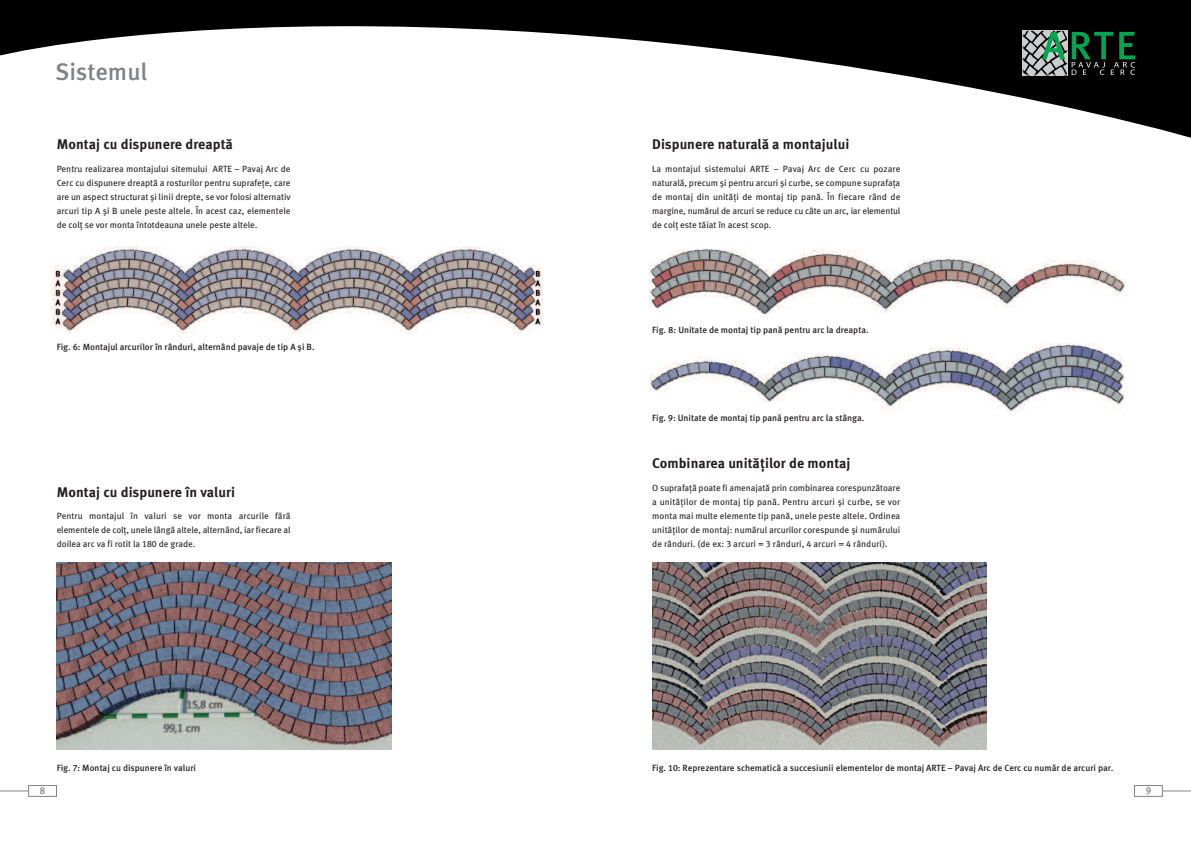
<style>
.page{position:relative;width:1191px;height:842px;background:#fff}
.page>*{position:absolute;margin:0;border:0;box-sizing:border-box;transform-origin:0 0}
.t1{font:500 24px "Meta Pro";letter-spacing:-.005em;color:#808285}
.t2{font:700 14px "Meta Pro";letter-spacing:.005em;color:#231f20}
.t3{font:10px "Meta Plus Medium Caps";color:#808285}
.t4{font:9px/14px "Meta Pro";letter-spacing:-.005em;color:#231f20;text-align:justify}
.t5{font:500 9px "Meta Pro";color:#231f20}
.s1{font-family:"Meta Plus Book Caps"}
.s2{font-family:"Meta Plus Medium Caps";font-weight:400}
</style>
<div class="page">
<img style="left:651px;top:344px;width:473px;height:67px">
<img style="left:649px;top:250px;width:476px;height:63px">
<img style="left:52px;top:247px;width:491px;height:87px">
<img style="left:652px;top:563px;width:334px;height:187px">
<svg style="left:0;top:0;width:1191px;height:138px"></svg>
<svg style="left:1022px;top:30px;width:113px;height:45px;background:#395a4a"></svg>
<div style="left:1134px;top:785px;width:28px;height:12px;border:1px solid #808285"></div>
<svg style="left:1162px;top:791px;width:29px;height:1px"></svg>
<div style="left:28px;top:785px;width:29px;height:12px;border:1px solid #808285"></div>
<svg style="left:0;top:791px;width:28px;height:1px"></svg>
<img style="left:57px;top:563px;width:334px;height:187px">
<h1 class="t1" style="left:55px;top:64px;width:94px">Sistemul</h1>
<h2 class="t2" style="left:57px;top:140px;width:178px">Montaj cu dispunere dreaptă</h2>
<p class="t4" style="left:57px;top:163px;width:235px">Pentru realizarea montajului sitemului ARTE – Pavaj Arc de Cerc cu dispunere dreaptă a rosturilor pentru suprafeţe, care are un aspect structurat şi linii drepte, se vor folosi alternativ arcuri tip A şi B unele peste altele. În acest caz, elementele de colţ se vor monta întotdeauna unele peste altele.</p>
<p class="t5" style="left:57px;top:344px;width:259px">Fig. 6: Montajul arcurilor în rânduri, alternând pavaje de tip A şi B.</p>
<h2 class="t2" style="left:57px;top:487px;width:180px">Montaj cu dispunere în valuri</h2>
<p class="t4" style="left:57px;top:510px;width:235px">Pentru montajul în valuri se vor monta arcurile fără elementele de colţ, unele lângă altele, alternând, iar fiecare al doilea arc va fi rotit la <span class="s1">180</span> de grade.</p>
<p class="t5" style="left:57px;top:765px;width:141px">Fig. <span class="s2">7</span>: Montaj cu dispunere în valuri</p>
<h2 class="t2" style="left:652px;top:140px;width:199px">Dispunere naturală a montajului</h2>
<p class="t4" style="left:652px;top:163px;width:250px">La montajul sistemului ARTE – Pavaj Arc de Cerc cu pozare naturală, precum şi pentru arcuri şi curbe, se compune suprafaţa de montaj din unităţi de montaj tip pană. În fiecare rând de margine, numărul de arcuri se reduce cu câte un arc, iar elementul de colţ este tăiat în acest scop.</p>
<p class="t5" style="left:652px;top:327px;width:218px">Fig. 8: Unitate de montaj tip pană pentru arc la dreapta.</p>
<p class="t5" style="left:652px;top:415px;width:214px">Fig. <span class="s2">9:</span> Unitate de montaj tip pană pentru arc la stânga.</p>
<h2 class="t2" style="left:652px;top:459px;width:200px">Combinarea unităţilor de montaj</h2>
<p class="t4" style="left:652px;top:482px;width:250px">O suprafaţă poate fi amenajată prin combinarea corespunzătoare a unităţilor de montaj tip pană. Pentru arcuri şi curbe, se vor monta mai multe elemente tip pană, unele peste altele. Ordinea unităţilor de montaj: numărul arcurilor corespunde şi numărului de rânduri. (de ex: <span class="s1">3</span> arcuri = <span class="s1">3</span> rânduri, <span class="s1">4</span> arcuri = <span class="s1">4</span> rânduri).</p>
<p class="t5" style="left:652px;top:765px;width:463px">Fig. <span class="s2">10:</span> Reprezentare schematică a succesiunii elementelor de montaj ARTE – Pavaj Arc de Cerc cu număr de arcuri par.</p>
<p class="t3" style="left:40px;top:785px;width:7px">8</p>
<p class="t3" style="left:1145px;top:785px;width:7px">9</p>
</div>
